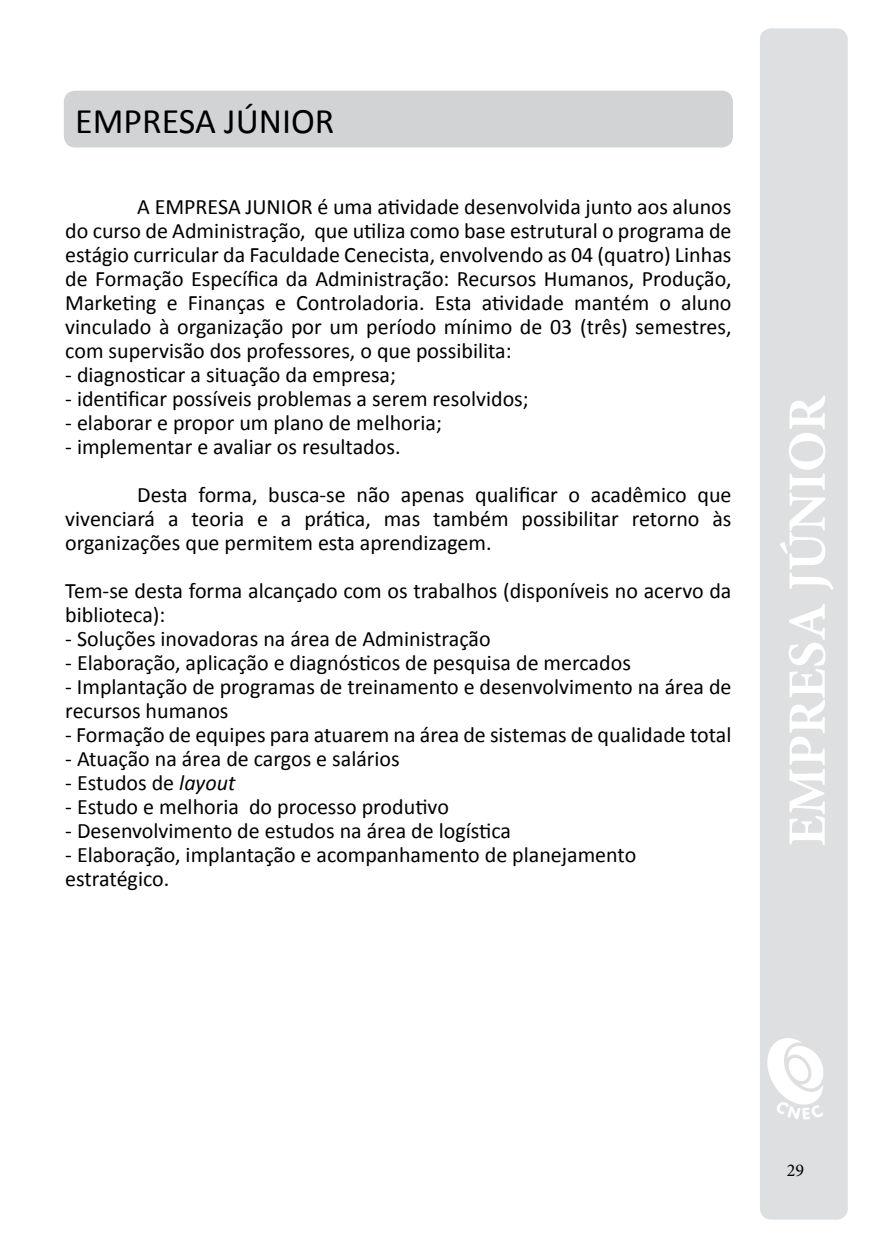
<style>
.page{position:relative;width:879px;height:1248px;background:#fff}
.page>*{position:absolute;margin:0;border:0;box-sizing:border-box;transform-origin:0 0}
.t1{font:700 54px "Minion Pro";color:#fff}
.t2{font:36px "Calibri";color:#000}
.t3{font:22px/24px "Calibri";color:#000}
.t4{font:18px "Minion Pro";color:#000}
.s1{font-style:italic}
</style>
<div class="page">
<div style="left:760px;top:28px;width:88px;height:1191px;background:#dedfe0;border-radius:11px"></div>
<svg style="left:767px;top:1038px;width:56px;height:81px"></svg>
<div style="left:64px;top:91px;width:669px;height:56px;background:#d1d3d4;border-radius:11px"></div>
<h2 class="t2" style="left:75px;top:98px;width:261px">EMPRESA JÚNIOR</h2>
<p class="t3" style="left:65px;top:194px;width:668px;text-align:justify;text-indent:72px">A EMPRESA JUNIOR é uma atividade desenvolvida junto aos alunos do curso de Administração, que utiliza como base estrutural o programa de estágio curricular da Faculdade Cenecista, envolvendo as 04 (quatro) Linhas de Formação Específica da Administração: Recursos Humanos, Produção, Marketing e Finanças e Controladoria. Esta atividade mantém o aluno vinculado à organização por um período mínimo de 03 (três) semestres, com supervisão dos professores, o que possibilita:</p>
<p class="t3" style="left:65px;top:362px;width:332px">- diagnosticar a situação da empresa;</p>
<p class="t3" style="left:65px;top:386px;width:465px">- identificar possíveis problemas a serem resolvidos;</p>
<p class="t3" style="left:65px;top:410px;width:378px">- elaborar e propor um plano de melhoria;</p>
<p class="t3" style="left:137px;top:422px;width:596px;line-height:48px;text-indent:-72px">- implementar e avaliar os resultados.<br>Desta forma, busca-se não apenas qualificar o acadêmico que</p>
<p class="t3" style="left:65px;top:506px;width:668px">vivenciará a teoria e a prática, mas também possibilitar retorno às organizações que permitem esta aprendizagem.</p>
<p class="t3" style="left:65px;top:578px;width:668px">Tem-se desta forma alcançado com os trabalhos (disponíveis no acervo da biblioteca):</p>
<p class="t3" style="left:65px;top:626px;width:427px">- Soluções inovadoras na área de Administração</p>
<p class="t3" style="left:65px;top:650px;width:567px">- Elaboração, aplicação e diagnósticos de pesquisa de mercados</p>
<p class="t3" style="left:65px;top:674px;width:668px">- Implantação de programas de treinamento e desenvolvimento na área de recursos humanos</p>
<p class="t3" style="left:65px;top:722px;width:668px">- Formação de equipes para atuarem na área de sistemas de qualidade total</p>
<p class="t3" style="left:65px;top:746px;width:336px">- Atuação na área de cargos e salários</p>
<p class="t3" style="left:65px;top:770px;width:172px">- Estudos de <span class="s1">layout</span></p>
<p class="t3" style="left:65px;top:794px;width:385px">- Estudo e melhoria do processo produtivo</p>
<p class="t3" style="left:65px;top:818px;width:447px">- Desenvolvimento de estudos na área de logística</p>
<p class="t3" style="left:65px;top:842px;width:572px">- Elaboração, implantação e acompanhamento de planejamento estratégico.</p>
<h1 class="t1" style="left:769px;top:846px;width:452px;rotate:-90deg">EMPRESA JÚNIOR</h1>
<p class="t4" style="left:788px;top:1157px;width:19px">29</p>
</div>
